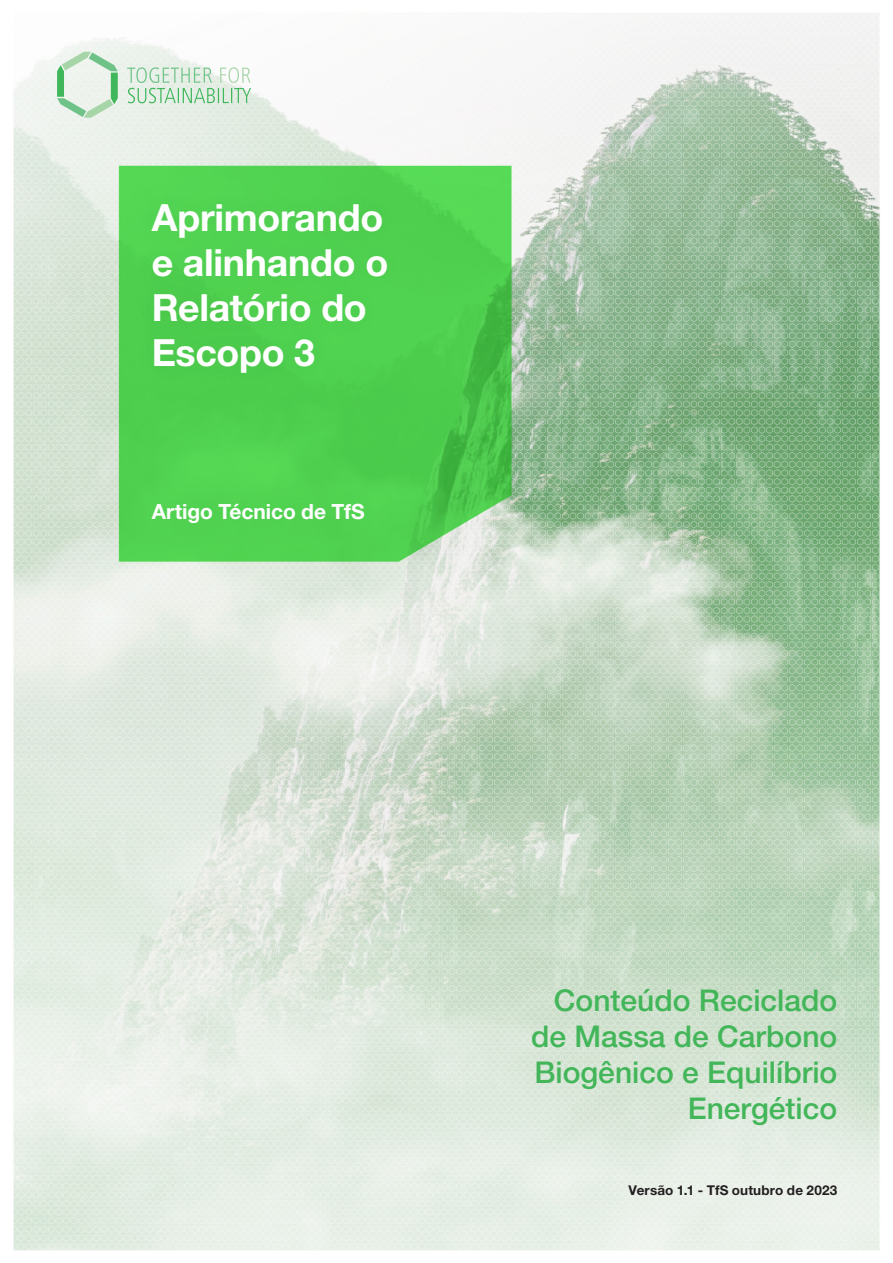
<style>
.page{position:relative;width:893px;height:1263px;background:#fff}
.page>*{position:absolute;margin:0;border:0;box-sizing:border-box;transform-origin:0 0}
.Cover_Title{font:700 37.5px/45px "Helvetica Neue LT Std";letter-spacing:-.01em;color:#fff}
.Cover_MidText{font:500 30px/36px "Helvetica Neue LT Std";color:#42b659;text-align:right}
.Cover_Title-2{font:700 21px "Helvetica Neue LT Std";letter-spacing:-.005em;color:#fff}
.Cover_Version{font:700 13.5px "Helvetica Neue LT Std";letter-spacing:.01em;color:#231f20}
</style>
<div class="page">
<img style="left:13px;top:13px;width:867px;height:1238px">
<svg style="left:57px;top:52px;width:61px;height:66px"></svg>
<svg style="left:127px;top:67px;width:124px;height:36px;background:#cde6d1"></svg>
<div style="left:132px;top:183px;width:276px;height:210px;background:#4fd04f"></div>
<p class="Cover_Title" style="left:152px;top:194px;width:238px">Aprimorando e alinhando o<br>Relatório do<br>Escopo 3</p>
<p class="Cover_Title-2" style="left:152px;top:499px;width:215px">Artigo Técnico de TfS</p>
<p class="Cover_MidText" style="left:531px;top:982px;width:308px">Conteúdo Reciclado de Massa de Carbono<br>Biogênico e Equilíbrio<br>Energético</p>
<p class="Cover_Version" style="left:629px;top:1182px;width:210px">Versão 1.1 - TfS outubro de 2023</p>
</div>
